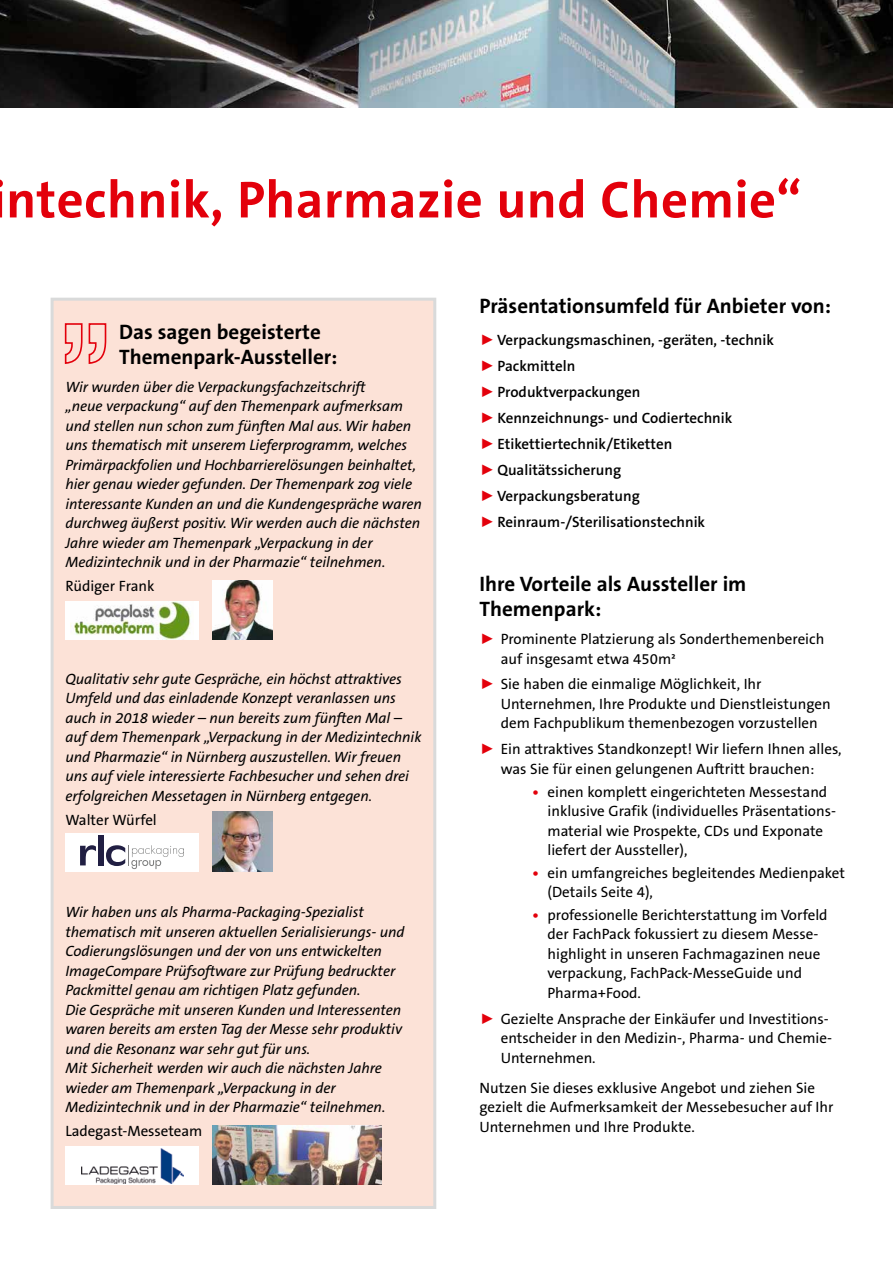
<style>
.page{position:relative;width:893px;height:1263px;background:#fff}
.page>*{position:absolute;margin:0;border:0;box-sizing:border-box;transform-origin:0 0}
.t1{font:700 52.5px "The Sans Os F";letter-spacing:.01em;color:#e3000b}
.t2{font:700 21px/25.2px "The Sans Os F";color:#000}
.t3{font:italic 15px/19.5px "The Sans Os F";letter-spacing:-.005em;color:#000}
.t4{font:15px/19.5px "The Sans Os F";color:#000}
.t5{font:600 15px/25.8px "The Sans Os F";color:#000}
.s1{color:#e3000b}
.s2{font-weight:700;color:#e3000b}
</style>
<div class="page">
<div style="left:51px;top:298px;width:385px;height:911px;background:#fce2d7;border:3px solid #d9dada"></div>
<svg style="left:64px;top:323px;width:43px;height:41px"></svg>
<img style="left:213px;top:580px;width:59px;height:59px">
<img style="left:213px;top:812px;width:59px;height:59px">
<div style="left:65px;top:1146px;width:134px;height:39px;background:#fff"></div>
<img style="left:81px;top:1148px;width:102px;height:35px">
<div style="left:65px;top:601px;width:134px;height:38px;background:#fff"></div>
<img style="left:70px;top:601px;width:121px;height:38px">
<div style="left:65px;top:833px;width:134px;height:38px;background:#fff"></div>
<svg style="left:106px;top:845px;width:78px;height:24px"></svg>
<div style="left:98px;top:835px;width:6px;height:30px;background:#211f43"></div>
<svg style="left:80px;top:845px;width:16px;height:20px"></svg>
<img style="left:0;top:0;width:893px;height:107px">
<img style="left:213px;top:1125px;width:168px;height:60px">
<h1 class="t1" style="left:6px;top:166px;width:797px">ntechnik, Pharmazie und Chemie“</h1>
<h2 class="t2" style="left:119px;top:319px;width:220px">Das sagen begeisterte<br>Themenpark-Aussteller:</h2>
<p class="t3" style="left:65px;top:378px;width:358px">Wir wurden über die Verpackungsfachzeitschrift<br>„neue verpackung“ auf den Themenpark aufmerksam und stellen nun schon zum fünften Mal aus. Wir haben uns thematisch mit unserem Lieferprogramm, welches Primärpackfolien und Hochbarrierelösungen beinhaltet, hier genau wieder gefunden. Der Themenpark zog viele interessante Kunden an und die Kundengespräche waren durchweg äußerst positiv. Wir werden auch die nächsten Jahre wieder am Themenpark „Verpackung in der Medizintechnik und in der Pharmazie“ teilnehmen.</p>
<p class="t4" style="left:65px;top:576px;width:91px">Rüdiger Frank</p>
<p class="t3" style="left:65px;top:669px;width:358px">Qualitativ sehr gute Gespräche, ein höchst attraktives Umfeld und das einladende Konzept veranlassen uns auch in 2018 wieder – nun bereits zum fünften Mal – auf dem Themenpark „Verpackung in der Medizintechnik und Pharmazie“ in Nürnberg auszustellen. Wir freuen uns auf viele interessierte Fachbesucher und sehen drei erfolgreichen Messetagen in Nürnberg entgegen.</p>
<p class="t4" style="left:65px;top:810px;width:93px">Walter Würfel</p>
<p class="t3" style="left:65px;top:903px;width:341px">Wir haben uns als Pharma-Packaging-Spezialist thematisch mit unseren aktuellen Serialisierungs- und Codierungslösungen und der von uns entwickelten ImageCompare Prüfsoftware zur Prüfung bedruckter Packmittel genau am richtigen Platz gefunden.<br>Die Gespräche mit unseren Kunden und Interessenten waren bereits am ersten Tag der Messe sehr produktiv und die Resonanz war sehr gut für uns.<br>Mit Sicherheit werden wir auch die nächsten Jahre wieder am Themenpark „Verpackung in der Medizintechnik und in der Pharmazie“ teilnehmen.</p>
<p class="t4" style="left:65px;top:1121px;width:138px">Ladegast-Messeteam</p>
<h2 class="t2" style="left:479px;top:294px;width:353px">Präsentationsumfeld für Anbieter von:</h2>
<p class="t5" style="left:479px;top:328px;width:296px"><span class="s1">⊲</span> Verpackungsmaschinen, -geräten, -technik <span class="s1">⊲</span> Packmitteln<br><span class="s1">⊲</span> Produktverpackungen<br><span class="s1">⊲</span> Kennzeichnungs- und Codiertechnik<br><span class="s1">⊲</span> Etikettiertechnik/Etiketten<br><span class="s1">⊲</span> Qualitätssicherung<br><span class="s1">⊲</span> Verpackungsberatung<br><span class="s1">⊲</span> Reinraum-/Sterilisationstechnik</p>
<h2 class="t2" style="left:479px;top:571px;width:269px">Ihre Vorteile als Aussteller im<br>Themenpark:</h2>
<p class="t4" style="left:501px;top:629px;width:325px;text-indent:-21px"><span class="s1">⊲</span> Prominente Platzierung als Sonderthemenbereich auf insgesamt etwa 450m²</p>
<p class="t4" style="left:501px;top:675px;width:331px;text-indent:-21px"><span class="s1">⊲</span> Sie haben die einmalige Möglichkeit, Ihr<br>Unternehmen, Ihre Produkte und Dienstleistungen dem Fachpublikum themenbezogen vorzustellen</p>
<p class="t4" style="left:479px;top:740px;width:364px;text-align:center"><span class="s1">⊲</span> Ein attraktives Standkonzept! Wir liefern Ihnen alles, was Sie für einen gelungenen Auftritt brauchen:</p>
<p class="t4" style="left:547px;top:782px;width:290px;text-indent:-15px"><span class="s2">•</span> einen komplett eingerichteten Messestand inklusive Grafik (individuelles Präsentations&shy;material wie Prospekte, CDs und Exponate liefert der Aussteller),</p>
<p class="t4" style="left:547px;top:863px;width:299px;text-indent:-15px"><span class="s2">•</span> ein umfangreiches begleitendes Medienpaket (Details Seite 4),</p>
<p class="t4" style="left:547px;top:905px;width:282px;text-indent:-15px"><span class="s2">•</span> professionelle Berichterstattung im Vorfeld der FachPack fokussiert zu diesem Messe&shy;highlight in unseren Fachmagazinen neue verpackung, FachPack-MesseGuide und Pharma+Food.</p>
<p class="t4" style="left:501px;top:1009px;width:333px;text-indent:-21px"><span class="s1">⊲</span> Gezielte Ansprache der Einkäufer und Investitions&shy;entscheider in den Medizin-, Pharma- und Chemie-<br>Unternehmen.</p>
<p class="t4" style="left:479px;top:1078px;width:355px">Nutzen Sie dieses exklusive Angebot und ziehen Sie gezielt die Aufmerksamkeit der Messebesucher auf Ihr<br>Unternehmen und Ihre Produkte.</p>
</div>
